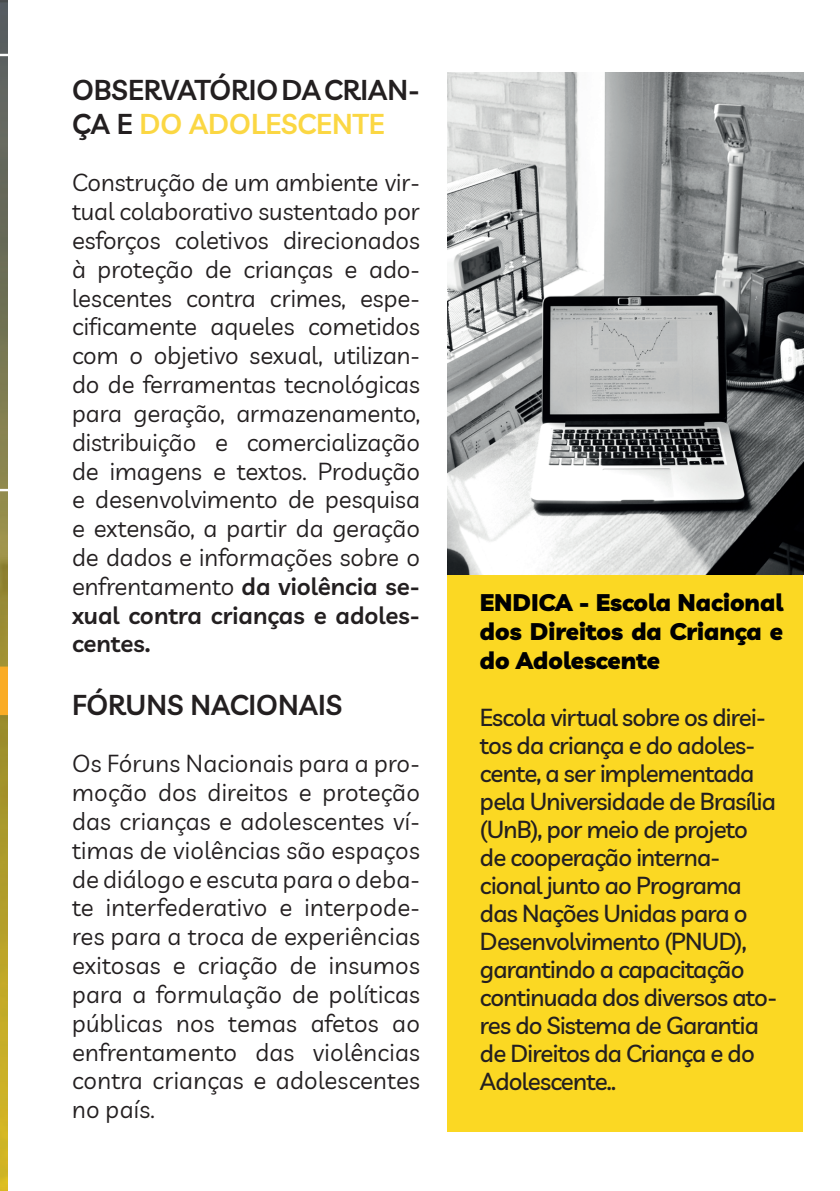
<style>
.page{position:relative;width:840px;height:1191px;background:#fff}
.page>*{position:absolute;margin:0;border:0;box-sizing:border-box;transform-origin:0 0}
.t1{font:600 28px/33.6px "Livvic";color:#231f20}
.t2{font:24px/28.8px "Livvic";color:#231f20;text-align:justify}
.t3{font:500 24px/28px "Livvic";letter-spacing:-.03em;color:#231f20}
.t4{font:900 24px/28.8px "Livvic";color:#000001;text-align:justify}
.s1{color:#fbd743}
.s2{font-weight:600}
</style>
<div class="page">
<div style="left:447px;top:187px;width:355px;height:944px;background:#fbd823"></div>
<img style="left:0;top:0;width:7px;height:1191px">
<img style="left:447px;top:72px;width:355px;height:502px">
<p class="t1" style="left:72px;top:71px;width:349px">OBSERVATÓRIO DA CRIAN-<br>ÇA E <span class="s1">DO ADOLESCENTE</span></p>
<p class="t2" style="left:72px;top:167px;width:349px">Construção de um ambiente vir&shy;tual colaborativo sustentado por esforços coletivos direcionados à proteção de crianças e ado&shy;lescentes contra crimes, espe&shy;cificamente aqueles cometidos com o objetivo sexual, utilizan&shy;do de ferramentas tecnológicas para geração, armazenamento, distribuição e comercialização de imagens e textos. Produção e desenvolvimento de pesquisa e extensão, a partir da geração de dados e informações sobre o enfrentamento <span class="s2">da violência se&shy;xual contra crianças e adoles&shy;centes.</span></p>
<p class="t1" style="left:72px;top:686px;width:271px">FÓRUNS NACIONAIS</p>
<p class="t2" style="left:72px;top:748px;width:349px">Os Fóruns Nacionais para a pro&shy;moção dos direitos e proteção das crianças e adolescentes ví&shy;timas de violências são espaços de diálogo e escuta para o deba&shy;te interfederativo e interpode&shy;res para a troca de experiências exitosas e criação de insumos para a formulação de políticas públicas nos temas afetos ao enfrentamento das violências contra crianças e adolescentes no país.</p>
<p class="t4" style="left:479px;top:586px;width:304px">ENDICA - Escola Nacional dos Direitos da Criança e do Adolescente</p>
<p class="t3" style="left:479px;top:701px;width:298px">Escola virtual sobre os direi&shy;tos da criança e do adoles&shy;cente, a ser implementada pela Universidade de Brasília (UnB), por meio de projeto de cooperação interna&shy;cional junto ao Programa das Nações Unidas para o<br>Desenvolvimento (PNUD), garantindo a capacitação continuada dos diversos ato&shy;res do Sistema de Garantia de Direitos da Criança e do<br>Adolescente..</p>
</div>
